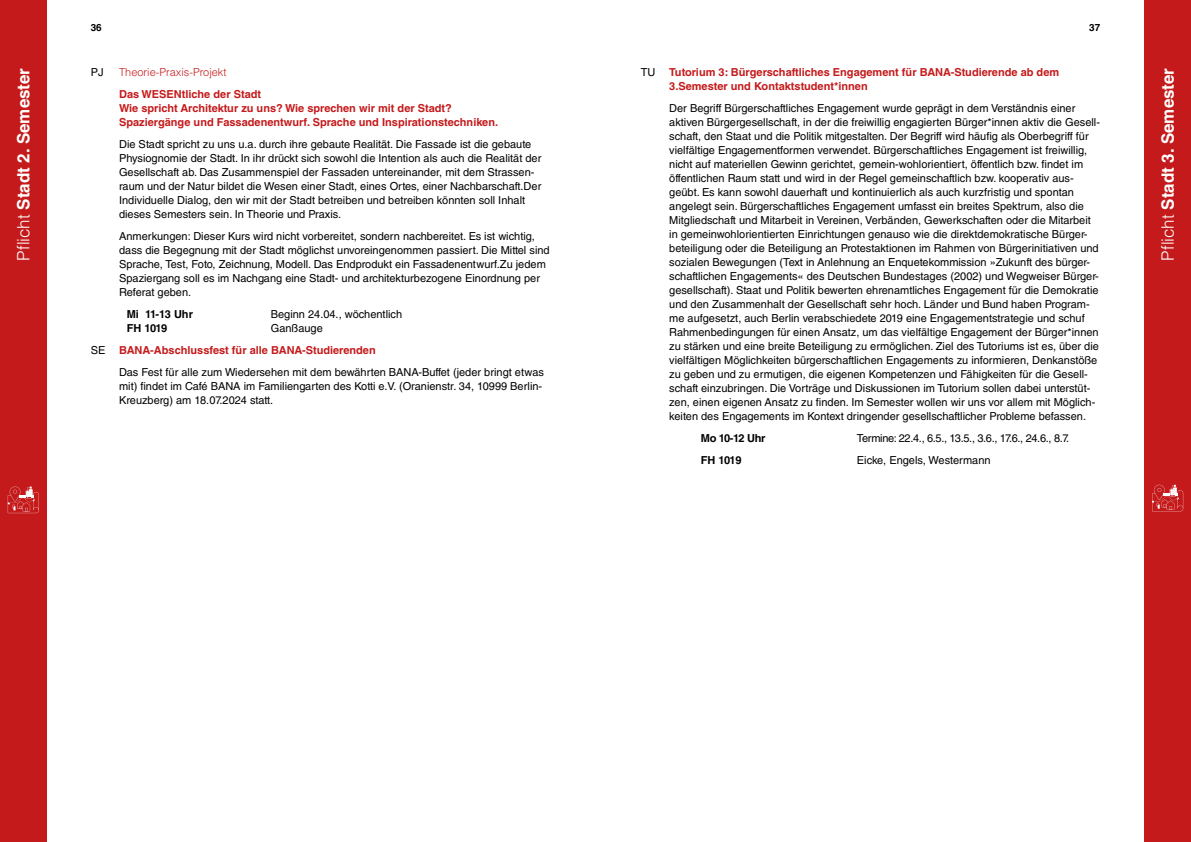
<style>
.page{position:relative;width:1191px;height:842px;background:#fff}
.page>*{position:absolute;margin:0;border:0;box-sizing:border-box;transform-origin:0 0}
.t1{font:700 17px "Helvetica LT Std";color:#fff}
.t2{font:11px/14px "Helvetica LT Std";color:#000}
.t3{font:700 11px/14px "Helvetica LT Std";color:#c51a1b}
.t4{font:11px "Helvetica LT Std";letter-spacing:-.03em;color:#000}
.t5{font:700 11px "Helvetica LT Std";letter-spacing:-.035em;color:#000}
.t6{font:300 11px "Helvetica LT Std";color:#c51a1b}
.t7{font:700 10px "Helvetica LT Std";color:#000}
.s1{font-weight:300}
.s2{font-weight:400;color:#000}
</style>
<div class="page">
<div style="left:0;top:0;width:47px;height:842px;background:#c51a1b"></div>
<svg style="left:8px;top:486px;width:31px;height:27px"></svg>
<div style="left:1144px;top:0;width:47px;height:842px;background:#c51a1b"></div>
<svg style="left:1152px;top:485px;width:31px;height:26px"></svg>
<p class="t7" style="left:91px;top:22px;width:13px">36</p>
<p class="t7" style="left:1089px;top:22px;width:13px">37</p>
<h1 class="t1" style="left:13px;top:261px;width:194px;rotate:-90deg"><span class="s1">Pflicht</span> Stadt 2. Semester</h1>
<p class="t3" style="left:669px;top:65px;width:391px;text-indent:-28px"><span class="s2">TU</span> Tutorium 3: Bürgerschaftliches Engagement für BANA-Studierende ab dem<br>3.Semester und Kontaktstudent*innen</p>
<p class="t2" style="left:91px;top:65px;width:14px">PJ</p>
<p class="t6" style="left:119px;top:65px;width:109px">Theorie-Praxis-Projekt</p>
<p class="t3" style="left:119px;top:87px;width:380px">Das WESENtliche der Stadt<br>Wie spricht Architektur zu uns? Wie sprechen wir mit der Stadt?<br>Spaziergänge und Fassadenentwurf. Sprache und Inspirationstechniken.</p>
<p class="t2" style="left:119px;top:137px;width:424px">Die Stadt spricht zu uns u.a. durch ihre gebaute Realität. Die Fassade ist die gebaute Physiognomie der Stadt. In ihr drückt sich sowohl die Intention als auch die Realität der Gesellschaft ab. Das Zusammenspiel der Fassaden untereinander, mit dem Strassen&shy;raum und der Natur bildet die Wesen einer Stadt, eines Ortes, einer Nachbarschaft.Der Individuelle Dialog, den wir mit der Stadt betreiben und betreiben könnten soll Inhalt dieses Semesters sein. In Theorie und Praxis.</p>
<p class="t2" style="left:119px;top:229px;width:432px">Anmerkungen: Dieser Kurs wird nicht vorbereitet, sondern nachbereitet. Es ist wichtig, dass die Begegnung mit der Stadt möglichst unvoreingenommen passiert. Die Mittel sind Sprache, Test, Foto, Zeichnung, Modell. Das Endprodukt ein Fassadenentwurf.Zu jedem Spaziergang soll es im Nachgang eine Stadt- und architekturbezogene Einordnung per Referat geben.</p>
<p class="t5" style="left:127px;top:307px;width:68px">Mi 11-13 Uhr</p>
<p class="t2" style="left:271px;top:307px;width:133px">Beginn 24.04., wöchentlich</p>
<p class="t5" style="left:127px;top:321px;width:42px">FH 1019</p>
<p class="t2" style="left:271px;top:321px;width:53px">Ganßauge</p>
<p class="t3" style="left:91px;top:343px;width:286px"><span class="s2">SE</span> BANA-Abschlussfest für alle BANA-Studierenden</p>
<p class="t2" style="left:119px;top:365px;width:426px">Das Fest für alle zum Wiedersehen mit dem bewährten BANA-Buffet (jeder bringt etwas</p>
<p class="t2" style="left:119px;top:379px;width:424px">mit) findet im Café BANA im Familiengarten des Kotti e.V. (Oranienstr. 34, 10999 Berlin-<br>Kreuzberg) am 18.07.2024 statt.</p>
<p class="t2" style="left:669px;top:101px;width:432px">Der Begriff Bürgerschaftliches Engagement wurde geprägt in dem Verständnis einer aktiven Bürgergesellschaft, in der die freiwillig engagierten Bürger*innen aktiv die Gesell&shy;schaft, den Staat und die Politik mitgestalten. Der Begriff wird häufig als Oberbegriff für vielfältige Engagementformen verwendet. Bürgerschaftliches Engagement ist freiwillig, nicht auf materiellen Gewinn gerichtet, gemein-wohlorientiert, öffentlich bzw. findet im öffentlichen Raum statt und wird in der Regel gemeinschaftlich bzw. kooperativ aus&shy;geübt. Es kann sowohl dauerhaft und kontinuierlich als auch kurzfristig und spontan angelegt sein. Bürgerschaftliches Engagement umfasst ein breites Spektrum, also die Mitgliedschaft und Mitarbeit in Vereinen, Verbänden, Gewerkschaften oder die Mitarbeit in gemeinwohlorientierten Einrichtungen genauso wie die direktdemokratische Bürger&shy;beteiligung oder die Beteiligung an Protestaktionen im Rahmen von Bürgerinitiativen und sozialen Bewegungen (Text in Anlehnung an Enquetekommission »Zukunft des bürger&shy;schaftlichen Engagements« des Deutschen Bundestages (2002) und Wegweiser Bürger&shy;gesellschaft). Staat und Politik bewerten ehrenamtliches Engagement für die Demokratie und den Zusammenhalt der Gesellschaft sehr hoch. Länder und Bund haben Program&shy;me aufgesetzt, auch Berlin verabschiedete 2019 eine Engagementstrategie und schuf Rahmenbedingungen für einen Ansatz, um das vielfältige Engagement der Bürger*innen zu stärken und eine breite Beteiligung zu ermöglichen. Ziel des Tutoriums ist es, über die vielfältigen Möglichkeiten bürgerschaftlichen Engagements zu informieren, Denkanstöße zu geben und zu ermutigen, die eigenen Kompetenzen und Fähigkeiten für die Gesell&shy;schaft einzubringen. Die Vorträge und Diskussionen im Tutorium sollen dabei unterstüt&shy;zen, einen eigenen Ansatz zu finden. Im Semester wollen wir uns vor allem mit Möglich&shy;keiten des Engagements im Kontext dringender gesellschaftlicher Probleme befassen.</p>
<p class="t5" style="left:701px;top:431px;width:66px">Mo 10-12 Uhr</p>
<p class="t4" style="left:857px;top:432px;width:214px">Termine: 22.4., 6.5., 13.5., 3.6., 17.6., 24.6., 8.7.</p>
<p class="t5" style="left:701px;top:453px;width:42px">FH 1019</p>
<p class="t2" style="left:857px;top:453px;width:135px">Eicke, Engels, Westermann</p>
<h1 class="t1" style="left:1157px;top:261px;width:194px;rotate:-90deg"><span class="s1">Pflicht</span> Stadt 3. Semester</h1>
</div>
